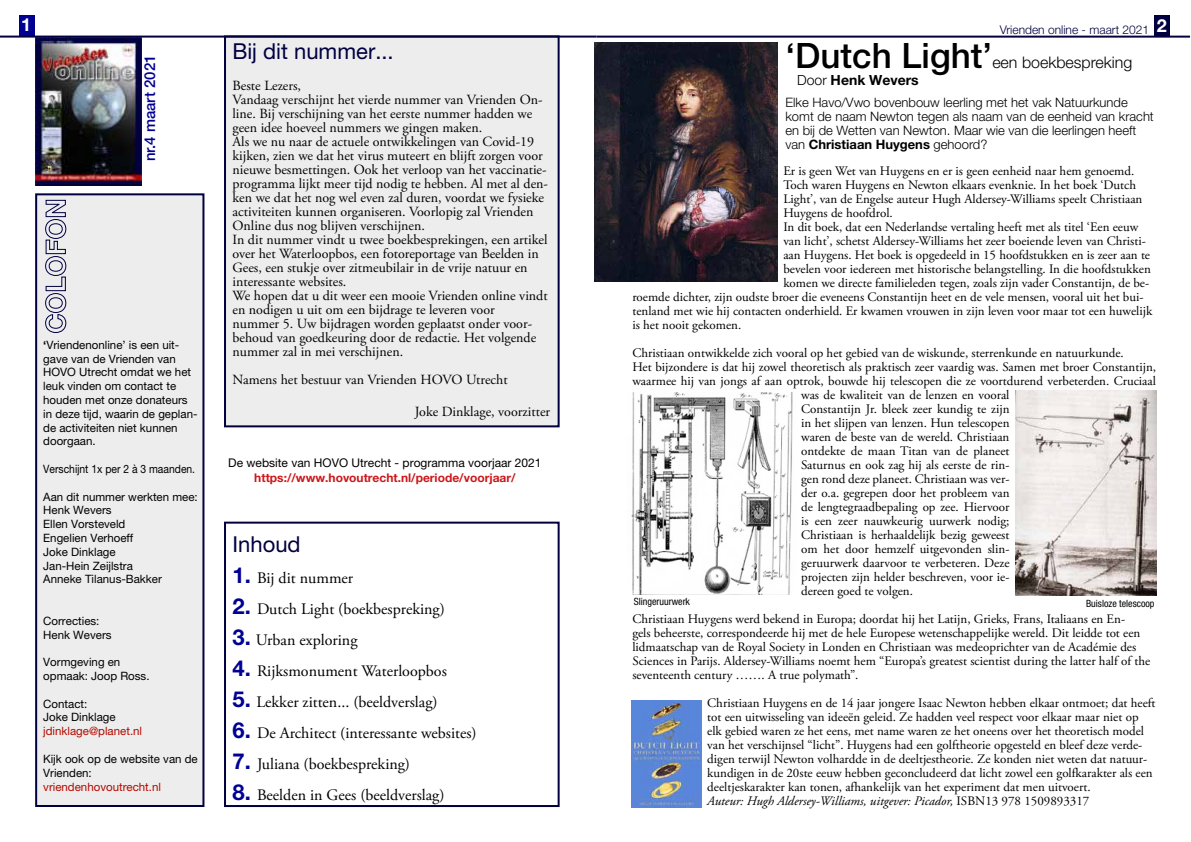
<style>
.page{position:relative;width:1191px;height:842px;background:#fff}
.page>*{position:absolute;margin:0;border:0;box-sizing:border-box;transform-origin:0 0}
.t1{font:22px "Helvetica Neue LT Pro";color:#000041}
.t2{font:700 18px "Helvetica Neue LT Pro";color:#fff}
.t3{font:16px "Adobe Garamond Pro";color:#000}
.t4{font:300 16px "Helvetica Neue LT Pro";color:#000}
.t5{font:500 15px "Helvetica Neue LT Pro";color:#000093}
.t6{font:14px/14px "Adobe Garamond Pro";color:#000}
.t7{font:700 14px "Helvetica Neue LT Pro";color:#000}
.t8{font:13px/14px "Adobe Garamond Pro";color:#000}
.t9{font:300 13px/14px "Helvetica Neue LT Pro";color:#000}
.t10{font:12px "Helvetica Neue LT Pro";color:#000}
.t11{font:700 12px "Helvetica Neue LT Pro";color:#cd171a}
.t12{font:300 12px "Helvetica Neue LT Pro";color:#000041}
.t13{font:11.5px/13.8px "Helvetica Neue LT Pro";color:#000}
.t14{font:11.5px "Helvetica Neue LT Pro";color:#b30900}
.t15{font:11.5px "Helvetica Neue LT Pro";color:#000;scale:.9 1}
.t16{font:condensed 10px "Helvetica Neue LT Pro";color:#000}
.s1{font-weight:700;font-size:18px;color:#fff}
.s2{font-weight:500;font-size:35px}
.s3{font-weight:300}
.s4{font-weight:700}
.s5{font-style:italic}
.s6{font-family:"Helvetica Neue LT Pro";font-weight:700;font-size:22px;color:#000093}
</style>
<div class="page">
<div style="left:224px;top:35px;width:335px;height:392px;background:#ededed;border:2px solid #000041"></div>
<div style="left:35px;top:193px;width:169px;height:614px;background:#ededed;border:2px solid #000041"></div>
<svg style="left:45px;top:199px;width:22px;height:134px"></svg>
<div style="left:224px;top:522px;width:335px;height:285px;border:2px solid #000041"></div>
<hr style="left:596px;top:36px;width:594px;height:2px;background:#000041">
<div style="left:1153px;top:15px;width:16px;height:20px;background:#000041"></div>
<div style="left:19px;top:15px;width:16px;height:20px;background:#000093"></div>
<hr style="left:0;top:36px;width:596px;height:2px;background:#000041">
<img style="left:36px;top:38px;width:106px;height:148px">
<img style="left:594px;top:43px;width:183px;height:239px">
<img style="left:631px;top:392px;width:162px;height:203px">
<img style="left:631px;top:700px;width:70px;height:108px">
<img style="left:1015px;top:390px;width:141px;height:205px">
<h2 class="t2" style="left:21px;top:13px;width:12px">1</h2>
<p class="t12" style="left:999px;top:22px;width:168px">Vrienden online - maart 2021 <span class="s1">2</span></p>
<p class="t5" style="left:141px;top:161px;width:108px;rotate:-90deg">nr.4 maart 2021</p>
<p class="t4" style="left:785px;top:53px;width:348px"><span class="s2">‘Dutch Light’</span>een boekbespreking</p>
<p class="t7" style="left:797px;top:71px;width:123px"><span class="s3">Door</span> Henk Wevers</p>
<p class="t9" style="left:785px;top:95px;width:370px">Elke Havo/Vwo bovenbouw leerling met het vak Natuurkunde komt de naam Newton tegen als naam van de eenheid van kracht en bij de Wetten van Newton. Maar wie van die leerlingen heeft van <span class="s4">Christiaan Huygens</span> gehoord?</p>
<h1 class="t1" style="left:232px;top:38px;width:163px">Bij dit nummer...</h1>
<p class="t6" style="left:232px;top:79px;width:317px">Beste Lezers,<br>Vandaag verschijnt het vierde nummer van Vrienden On&shy;line. Bij verschijning van het eerste nummer hadden we geen idee hoeveel nummers we gingen maken.<br>Als we nu naar de actuele ontwikkelingen van Covid-19 kijken, zien we dat het virus muteert en blijft zorgen voor nieuwe besmettingen. Ook het verloop van het vaccinatie&shy;programma lijkt meer tijd nodig te hebben. Al met al den&shy;ken we dat het nog wel even zal duren, voordat we fysieke activiteiten kunnen organiseren. Voorlopig zal Vrienden Online dus nog blijven verschijnen.<br>In dit nummer vindt u twee boekbesprekingen, een artikel over het Waterloopbos, een fotoreportage van Beelden in Gees, een stukje over zitmeubilair in de vrije natuur en interessante websites.<br>We hopen dat u dit weer een mooie Vrienden online vindt en nodigen u uit om een bijdrage te leveren voor<br>nummer 5. Uw bijdragen worden geplaatst onder voor&shy;behoud van goedkeuring door de redactie. Het volgende nummer zal in mei verschijnen.</p>
<p class="t6" style="left:232px;top:373px;width:277px">Namens het bestuur van Vrienden HOVO Utrecht</p>
<p class="t6" style="left:415px;top:405px;width:137px">Joke Dinklage, voorzitter</p>
<p class="t8" style="left:783px;top:164px;width:352px">Er is geen Wet van Huygens en er is geen eenheid naar hem genoemd.</p>
<p class="t8" style="left:783px;top:178px;width:354px">Toch waren Huygens en Newton elkaars evenknie. In het boek ‘Dutch</p>
<p class="t8" style="left:783px;top:192px;width:360px">Light’, van de Engelse auteur Hugh Aldersey-Williams speelt Christiaan</p>
<p class="t8" style="left:783px;top:206px;width:111px">Huygens de hoofdrol.</p>
<p class="t8" style="left:783px;top:220px;width:356px">In dit boek, dat een Nederlandse vertaling heeft met als titel ‘Een eeuw</p>
<p class="t8" style="left:783px;top:234px;width:364px">van licht’, schetst Aldersey-Williams het zeer boeiende leven van Christi-</p>
<p class="t8" style="left:783px;top:248px;width:368px">aan Huygens. Het boek is opgedeeld in 15 hoofdstukken en is zeer aan te</p>
<p class="t8" style="left:783px;top:262px;width:369px">bevelen voor iedereen met historische belangstelling. In die hoofdstukken</p>
<p class="t8" style="left:783px;top:276px;width:367px">komen we directe familieleden tegen, zoals zijn vader Constantijn, de be-</p>
<p class="t8" style="left:632px;top:290px;width:513px">roemde dichter, zijn oudste broer die eveneens Constantijn heet en de vele mensen, vooral uit het bui-</p>
<p class="t8" style="left:632px;top:304px;width:521px">tenland met wie hij contacten onderhield. Er kwamen vrouwen in zijn leven voor maar tot een huwelijk</p>
<p class="t8" style="left:632px;top:318px;width:110px">is het nooit gekomen.</p>
<p class="t8" style="left:632px;top:346px;width:493px">Christiaan ontwikkelde zich vooral op het gebied van de wiskunde, sterrenkunde en natuurkunde.</p>
<p class="t8" style="left:632px;top:360px;width:525px">Het bijzondere is dat hij zowel theoretisch als praktisch zeer vaardig was. Samen met broer Constantijn,</p>
<p class="t8" style="left:632px;top:374px;width:525px">waarmee hij van jongs af aan optrok, bouwde hij telescopen die ze voortdurend verbeterden. Cruciaal</p>
<p class="t8" style="left:801px;top:388px;width:210px">was de kwaliteit van de lenzen en vooral</p>
<p class="t8" style="left:801px;top:402px;width:210px">Constantijn Jr. bleek zeer kundig te zijn</p>
<p class="t8" style="left:801px;top:416px;width:210px">in het slijpen van lenzen. Hun telescopen</p>
<p class="t8" style="left:801px;top:430px;width:210px">waren de beste van de wereld. Christiaan</p>
<p class="t8" style="left:801px;top:444px;width:210px">ontdekte de maan Titan van de planeet</p>
<p class="t8" style="left:801px;top:458px;width:210px">Saturnus en ook zag hij als eerste de rin-</p>
<p class="t8" style="left:801px;top:472px;width:210px">gen rond deze planeet. Christiaan was ver-</p>
<p class="t8" style="left:801px;top:486px;width:210px">der o.a. gegrepen door het probleem van</p>
<p class="t8" style="left:801px;top:500px;width:210px">de lengtegraadbepaling op zee. Hiervoor</p>
<p class="t8" style="left:801px;top:514px;width:210px">is een zeer nauwkeurig uurwerk nodig;</p>
<p class="t8" style="left:801px;top:528px;width:210px">Christiaan is herhaaldelijk bezig geweest</p>
<p class="t8" style="left:801px;top:542px;width:210px">om het door hemzelf uitgevonden slin-</p>
<p class="t8" style="left:801px;top:556px;width:210px">geruurwerk daarvoor te verbeteren. Deze</p>
<p class="t8" style="left:801px;top:570px;width:210px">projecten zijn helder beschreven, voor ie-</p>
<p class="t8" style="left:801px;top:584px;width:113px">dereen goed te volgen.</p>
<p class="t8" style="left:632px;top:612px;width:519px">Christiaan Huygens werd bekend in Europa; doordat hij het Latijn, Grieks, Frans, Italiaans en En-<br>gels beheerste, correspondeerde hij met de hele Europese wetenschappelijke wereld. Dit leidde tot een lidmaatschap van de Royal Society in Londen en Christiaan was medeoprichter van de Académie des Sciences in Parijs. Aldersey-Williams noemt hem “Europa’s greatest scientist during the latter half of the seventeenth century ……. A true polymath”.</p>
<p class="t8" style="left:707px;top:696px;width:450px">Christiaan Huygens en de 14 jaar jongere Isaac Newton hebben elkaar ontmoet; dat heeft tot een uitwisseling van ideeën geleid. Ze hadden veel respect voor elkaar maar niet op elk gebied waren ze het eens, met name waren ze het oneens over het theoretisch model van het verschijnsel “licht”. Huygens had een golftheorie opgesteld en bleef deze verde&shy;digen terwijl Newton volhardde in de deeltjestheorie. Ze konden niet weten dat natuur&shy;kundigen in de 20ste eeuw hebben geconcludeerd dat licht zowel een golfkarakter als een deeltjeskarakter kan tonen, afhankelijk van het experiment dat men uitvoert.<br><span class="s5">Auteur: Hugh Aldersey-Williams, uitgever: Picador,</span> ISBN13 978 1509893317</p>
<p class="t13" style="left:43px;top:338px;width:156px"><span class="s4">‘</span>Vriendenonline’ is een uit&shy;gave van de Vrienden van<br>HOVO Utrecht omdat we het leuk vinden om contact te houden met onze donateurs in deze tijd, waarin de geplan&shy;de activiteiten niet kunnen doorgaan.</p>
<p class="t15" style="left:43px;top:462px;width:170px">Verschijnt 1x per 2 à 3 maanden.</p>
<p class="t13" style="left:43px;top:489px;width:156px">Aan dit nummer werkten mee:<br>Henk Wevers<br>Ellen Vorsteveld<br>Engelien Verhoeff<br>Joke Dinklage<br>Jan-Hein Zeijlstra<br>Anneke Tilanus-Bakker</p>
<p class="t13" style="left:43px;top:614px;width:70px">Correcties:<br>Henk Wevers</p>
<p class="t13" style="left:43px;top:655px;width:108px">Vormgeving en opmaak: Joop Ross.</p>
<p class="t13" style="left:43px;top:696px;width:74px">Contact:<br>Joke Dinklage</p>
<p class="t14" style="left:43px;top:724px;width:100px">jdinklage@planet.nl</p>
<p class="t13" style="left:43px;top:752px;width:156px">Kijk ook op de website van de<br>Vrienden:</p>
<p class="t14" style="left:43px;top:779px;width:119px">vriendenhovoutrecht.nl</p>
<p class="t10" style="left:228px;top:456px;width:315px">De website van HOVO Utrecht - programma voorjaar 2021</p>
<p class="t11" style="left:254px;top:470px;width:263px">https://www.hovoutrecht.nl/periode/voorjaar/</p>
<h1 class="t1" style="left:232px;top:531px;width:70px">Inhoud</h1>
<p class="t3" style="left:232px;top:568px;width:122px"><span class="s6">1.</span> Bij dit nummer</p>
<p class="t3" style="left:232px;top:599px;width:214px"><span class="s6">2.</span> Dutch Light (boekbespreking)</p>
<p class="t3" style="left:232px;top:630px;width:126px"><span class="s6">3.</span> Urban exploring</p>
<p class="t3" style="left:232px;top:661px;width:216px"><span class="s6">4.</span> Rijksmonument Waterloopbos</p>
<p class="t3" style="left:232px;top:692px;width:207px"><span class="s6">5.</span> Lekker zitten... (beeldverslag)</p>
<p class="t3" style="left:232px;top:723px;width:246px"><span class="s6">6.</span> De Architect (interessante websites)</p>
<p class="t3" style="left:232px;top:754px;width:179px"><span class="s6">7.</span> Juliana (boekbespreking)</p>
<p class="t3" style="left:232px;top:785px;width:213px"><span class="s6">8.</span> Beelden in Gees (beeldverslag)</p>
<p class="t16" style="left:634px;top:596px;width:58px">Slingeruurwerk</p>
<p class="t16" style="left:1086px;top:597px;width:70px">Buisloze telescoop</p>
</div>
